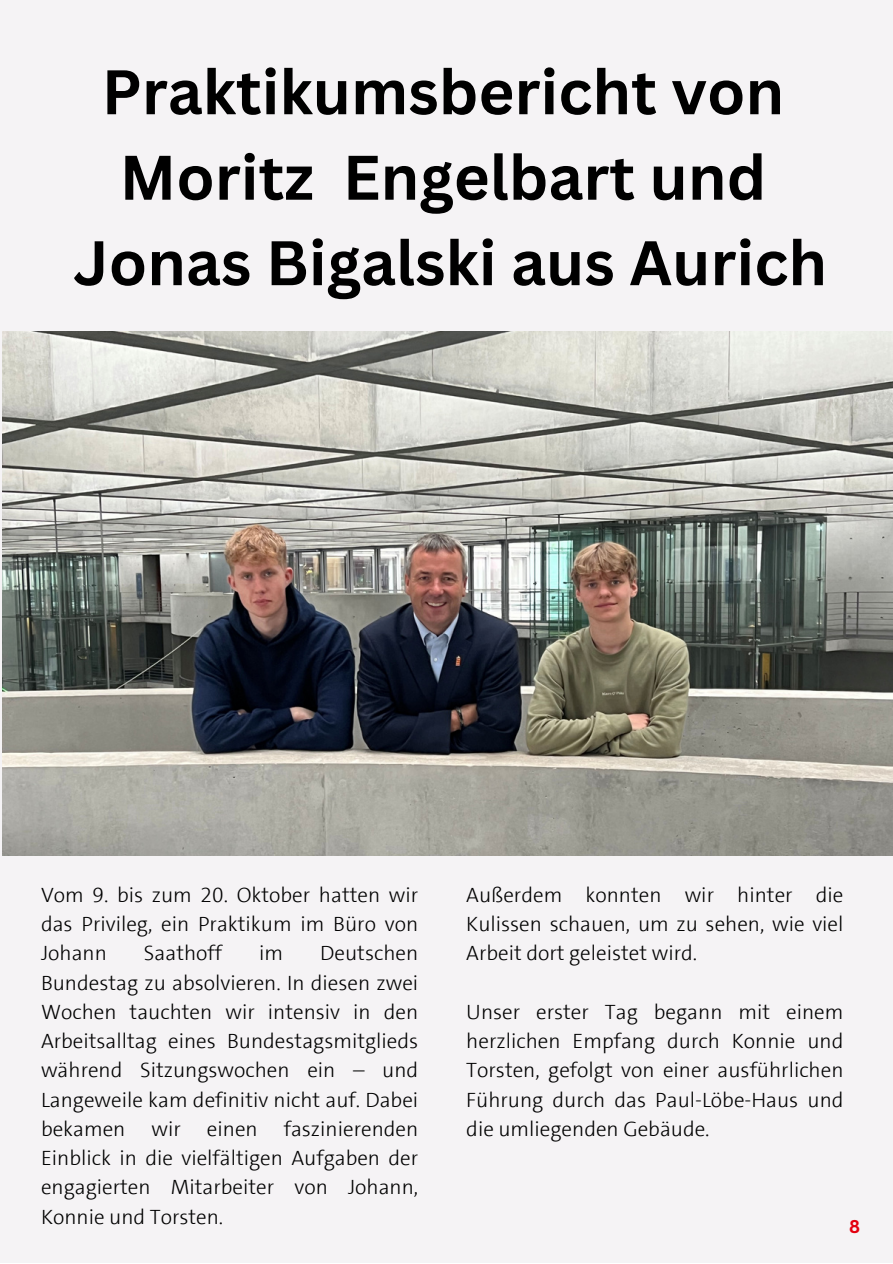
<style>
.page{position:relative;width:893px;height:1264px;background:#fff}
.page>*{position:absolute;margin:0;border:0;box-sizing:border-box;transform-origin:0 0}
.t1{font:700 61.5px "Canva Sans";color:#000}
.t2{font:300 21px/29.2px "SPD The Sans";color:#000;text-align:justify}
.t3{font:700 18px "Canva Sans";color:#e3000f}
</style>
<div class="page">
<div style="left:0;top:0;width:892px;height:1262px;background:#f5f3f5"></div>
<img style="left:2px;top:331px;width:890px;height:524px">
<p class="t1" style="left:102px;top:49px;width:684px">Praktikumsbericht von</p>
<p class="t1" style="left:120px;top:134px;width:648px">Moritz Engelbart und</p>
<p class="t1" style="left:73px;top:219px;width:755px">Jonas Bigalski aus Aurich</p>
<p class="t2" style="left:41px;top:880px;width:378px">Vom 9. bis zum 20. Oktober hatten wir das Privileg, ein Praktikum im Büro von Johann</p>
<p class="t2" style="left:144px;top:938px;width:80px">Saathoff</p>
<p class="t2" style="left:259px;top:938px;width:25px">im</p>
<p class="t2" style="left:41px;top:938px;width:378px;text-indent:279px">Deutschen Bundestag zu absolvieren. In diesen zwei Wochen tauchten wir intensiv in den Arbeitsalltag eines Bundestagsmitglieds während Sitzungswochen ein – und Langeweile kam definitiv nicht auf. Dabei bekamen wir einen faszinierenden Einblick in die vielfältigen Aufgaben der engagierten Mitarbeiter von Johann, Konnie und Torsten.</p>
<p class="t2" style="left:466px;top:880px;width:378px">Außerdem konnten wir hinter die Kulissen schauen, um zu sehen, wie viel Arbeit dort geleistet wird.</p>
<p class="t2" style="left:466px;top:997px;width:378px">Unser erster Tag begann mit einem herzlichen Empfang durch Konnie und Torsten, gefolgt von einer ausführlichen Führung durch das Paul-Löbe-Haus und die umliegenden Gebäude.</p>
<p class="t3" style="left:849px;top:1213px;width:13px">8</p>
</div>
